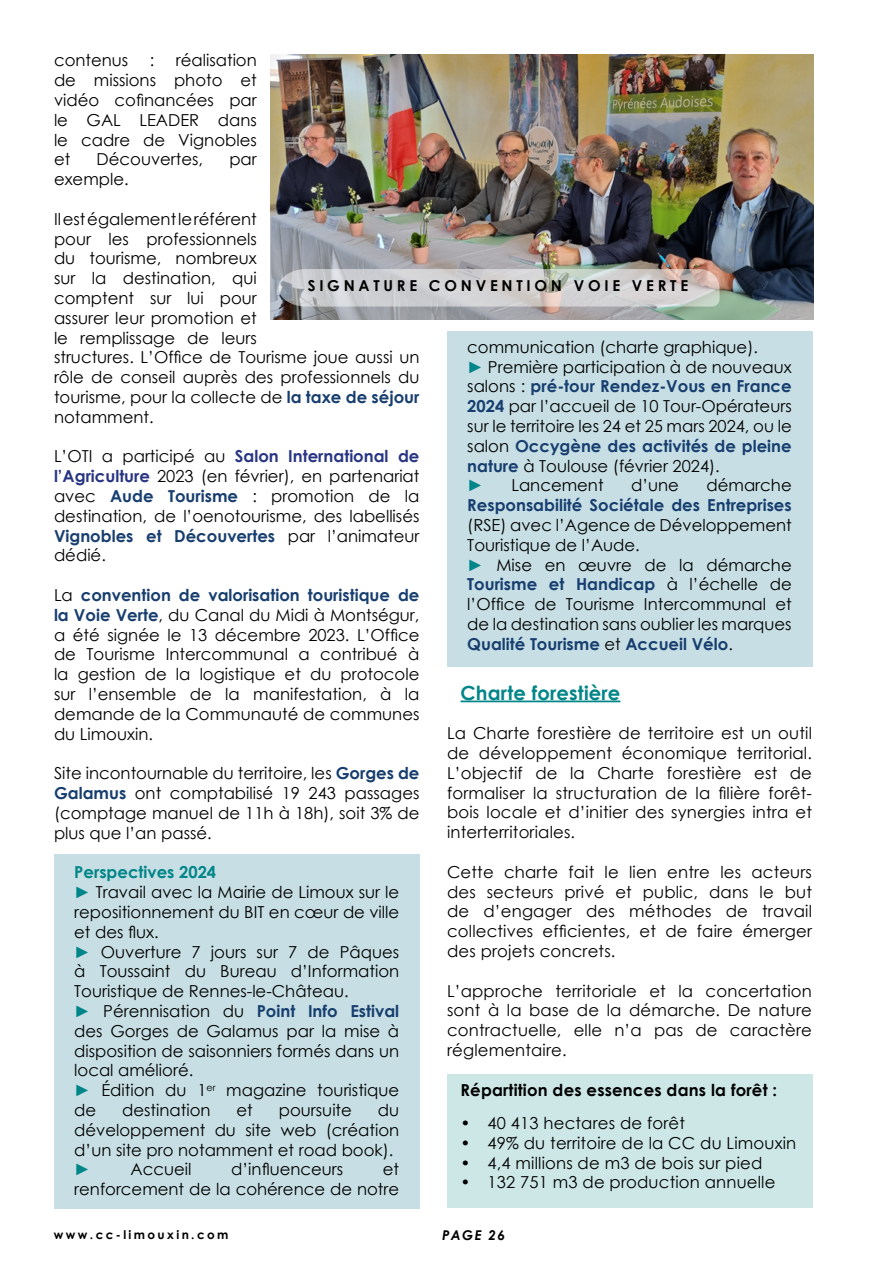
<style>
.page{position:relative;width:893px;height:1263px;background:#fff}
.page>*{position:absolute;margin:0;border:0;box-sizing:border-box;transform-origin:0 0}
.t1{font:700 19.5px "Century Gothic";letter-spacing:.01em;color:#008588}
.t2{font:16.5px/19.8px "Century Gothic";color:#000;text-align:justify}
.t3{font:700 16.5px "Century Gothic";color:#173e6f}
.t4{font:700 16.5px "Century Gothic";letter-spacing:.01em;color:#000}
.t5{font:700 16.5px "Century Gothic";color:#008588}
.t6{font:700 15px "Century Gothic";letter-spacing:.25em;color:#000}
.t7{font:italic 700 13.5px "Century Gothic";letter-spacing:.1em;color:#000}
.t8{font:700 12px "Century Gothic";letter-spacing:.2em;color:#000}
.s1{font-weight:700;color:#173e6f}
.s2{font-weight:700;color:#283583}
.s3{font-weight:700;color:#008588}
</style>
<div class="page">
<div style="left:54px;top:854px;width:365px;height:355px;background:#c7dfe4"></div>
<div style="left:448px;top:331px;width:365px;height:336px;background:#c7dfe4"></div>
<div style="left:448px;top:1074px;width:365px;height:134px;background:#cde7e7"></div>
<hr style="left:461px;top:700px;width:159px;height:2px;background:#008588">
<img style="left:270px;top:54px;width:543px;height:266px">
<svg style="left:278px;top:269px;width:441px;height:38px;background:#cccaca"></svg>
<p class="t2" style="left:54px;top:50px;width:204px;text-indent:122px">réalisation de missions photo et vidéo cofinancées par le GAL LEADER dans le cadre de Vignobles et</p>
<p class="t2" style="left:54px;top:50px;width:76px">contenus</p>
<p class="t2" style="left:150px;top:50px;width:6px">:</p>
<p class="t2" style="left:97px;top:149px;width:108px">Découvertes,</p>
<p class="t2" style="left:229px;top:149px;width:29px">par</p>
<p class="t2" style="left:54px;top:169px;width:76px">exemple.</p>
<p class="t2" style="left:54px;top:209px;width:367px;text-align:left">Il est également le référent<br>pour les professionnels<br>du tourisme, nombreux<br>sur la destination, qui<br>comptent sur lui pour<br>assurer leur promotion et<br>le remplissage de leurs<br>structures. L’Office de Tourisme joue aussi un rôle de conseil auprès des professionnels du tourisme, pour la collecte de <span class="s1">la taxe de séjour </span>notamment.</p>
<p class="t2" style="left:54px;top:446px;width:367px">L’OTI a participé au <span class="s2">Salon International de l’Agriculture</span> 2023 (en février), en partenariat avec <span class="s1">Aude Tourisme</span> : promotion de la destination, de l’oenotourisme, des labellisés <span class="s1">Vignobles et Découvertes</span> par l’animateur dédié.</p>
<p class="t2" style="left:54px;top:585px;width:367px">La <span class="s1">convention de valorisation touristique de la Voie Verte</span>, du Canal du Midi à Montségur, a été signée le 13 décembre 2023. L’Office de Tourisme Intercommunal a contribué à la gestion de la logistique et du protocole sur l’ensemble de la manifestation, à la demande de la Communauté de communes du Limouxin.</p>
<p class="t2" style="left:54px;top:763px;width:367px">Site incontournable du territoire, les <span class="s1">Gorges de Galamus</span> ont comptabilisé 19 243 passages (comptage manuel de 11h à 18h), soit 3% de plus que l’an passé.</p>
<p class="t2" style="left:74px;top:862px;width:326px;text-align:left"><span class="s3">Perspectives 2024<br>►</span> Travail avec la Mairie de Limoux sur le repositionnement du BIT en cœur de ville et des flux.<br><span class="s3">►</span> Ouverture 7 jours sur 7 de Pâques à Toussaint du Bureau d’Information<br>Touristique de Rennes-le-Château.<br><span class="s3">►</span> Pérennisation du <span class="s1">Point Info Estival </span>des Gorges de Galamus par la mise à disposition de saisonniers formés dans un local amélioré.<br><span class="s3">►</span> Édition du 1<sup>er</sup> magazine touristique de</p>
<p class="t6" style="left:308px;top:274px;width:382px">SIGNATURE CONVENTION VOIE VERTE</p>
<p class="t2" style="left:467px;top:337px;width:326px;text-align:left">communication (charte graphique).<br><span class="s3">►</span> Première participation à de nouveaux salons : <span class="s1">pré-tour Rendez-Vous en France 2024</span> par l’accueil de 10 Tour-Opérateurs sur le territoire les 24 et 25 mars 2024, ou le salon <span class="s1">Occygène des activités de pleine nature</span> à Toulouse (février 2024).<br><span class="s3">►</span></p>
<p class="t2" style="left:511px;top:475px;width:94px">Lancement</p>
<p class="t2" style="left:631px;top:475px;width:49px">d’une</p>
<p class="t2" style="left:706px;top:475px;width:87px">démarche</p>
<p class="t3" style="left:467px;top:493px;width:326px">Responsabilité Sociétale des Entreprises</p>
<p class="t2" style="left:467px;top:515px;width:326px;text-align:left">(RSE) avec l’Agence de Développement Touristique de l’Aude.<br><span class="s3">►</span> Mise en œuvre de la démarche <span class="s1">Tourisme et Handicap</span> à l’échelle de l’Office de Tourisme Intercommunal et de la destination sans oublier les marques <span class="s1">Qualité Tourisme</span> et <span class="s1">Accueil Vélo</span>.</p>
<p class="t1" style="left:461px;top:678px;width:161px">Charte forestière</p>
<p class="t2" style="left:447px;top:723px;width:366px">La Charte forestière de territoire est un outil de développement économique territorial.<br>L’objectif de la Charte forestière est de formaliser la structuration de la filière forêt&shy;bois locale et d’initier des synergies intra et interterritoriales.</p>
<p class="t2" style="left:447px;top:862px;width:366px">Cette charte fait le lien entre les acteurs des secteurs privé et public, dans le but de d’engager des méthodes de travail collectives efficientes, et de faire émerger des projets concrets.</p>
<p class="t2" style="left:447px;top:980px;width:366px">L’approche territoriale et la concertation sont à la base de la démarche. De nature contractuelle, elle n’a pas de caractère réglementaire.</p>
<p class="t4" style="left:461px;top:1077px;width:318px">Répartition des essences dans la forêt :</p>
<p class="t2" style="left:461px;top:1113px;width:226px">• 40 413 hectares de forêt</p>
<p class="t2" style="left:461px;top:1133px;width:337px">• 49% du territoire de la CC du Limouxin</p>
<p class="t2" style="left:461px;top:1152px;width:303px">• 4,4 millions de m3 de bois sur pied</p>
<p class="t2" style="left:461px;top:1172px;width:316px">• 132 751 m3 de production annuelle</p>
<p class="t7" style="left:442px;top:1225px;width:64px">PAGE 26</p>
<p class="t2" style="left:122px;top:1100px;width:90px">destination</p>
<p class="t2" style="left:237px;top:1100px;width:18px">et</p>
<p class="t2" style="left:279px;top:1100px;width:75px">poursuite</p>
<p class="t2" style="left:74px;top:1100px;width:326px;text-indent:304px">du développement du site web (création d’un site pro notamment et road book).</p>
<p class="t5" style="left:74px;top:1157px;width:18px">►</p>
<p class="t2" style="left:131px;top:1159px;width:62px">Accueil</p>
<p class="t2" style="left:231px;top:1159px;width:114px">d’influenceurs</p>
<p class="t2" style="left:74px;top:1159px;width:326px;text-align:right">et<br>renforcement de la cohérence de notre</p>
<p class="t8" style="left:54px;top:1225px;width:176px">www.cc-limouxin.com</p>
</div>
